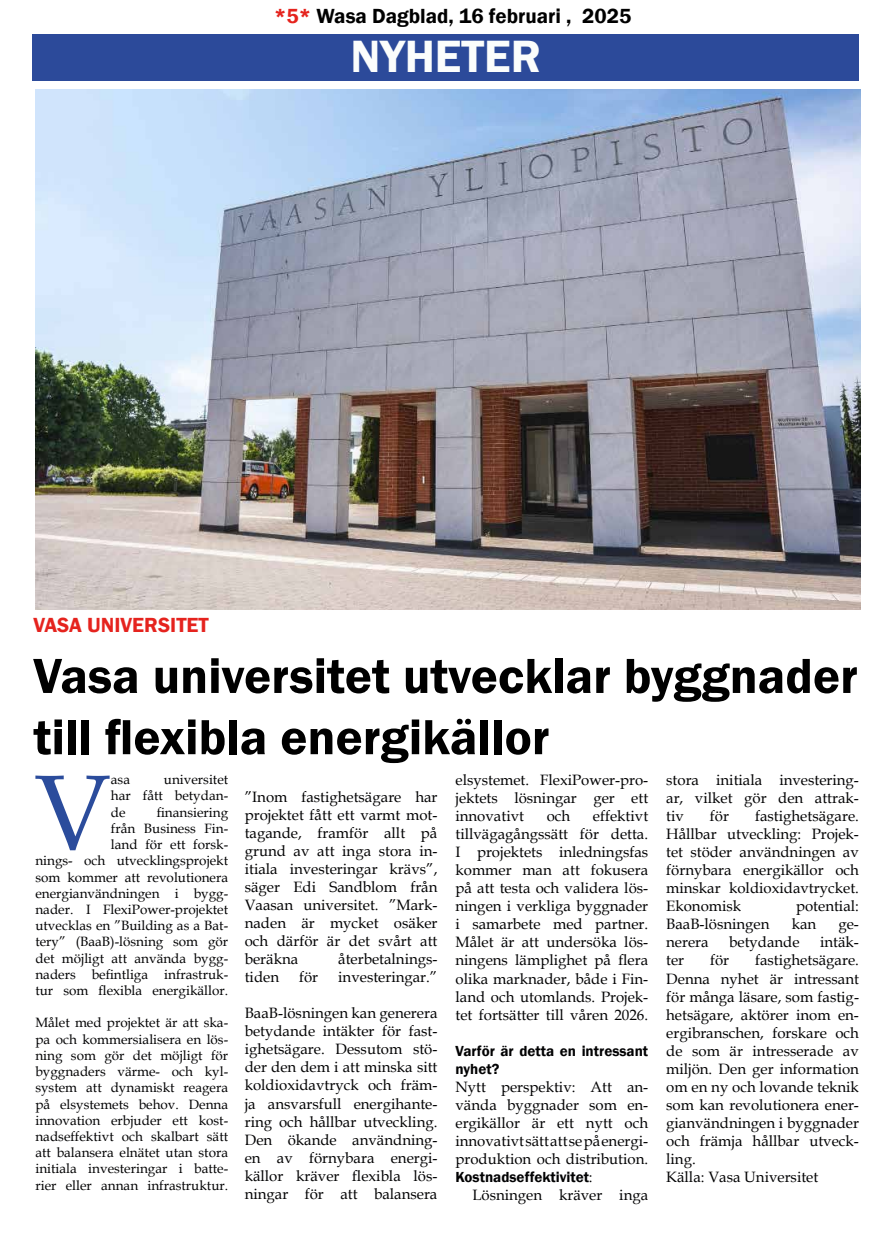
<style>
.page{position:relative;width:893px;height:1234px;background:#fff}
.page>*{position:absolute;margin:0;border:0;box-sizing:border-box;transform-origin:0 0}
.t1{font:106.35px "Book Antiqua";color:#2b4c9c}
.t2{font:600 51px/61.2px "Franklin Gothic";color:#000}
.t3{font:600 46.5px "Franklin Gothic";color:#fbfdfc}
.t4{font:600 21px "Franklin Gothic";color:#000}
.t5{font:600 21px "Franklin Gothic";color:#e5231e}
.t6{font:15px/18px "Book Antiqua";color:#020203;text-align:justify}
.t7{font:600 15px/18px "Franklin Gothic";color:#020203}
.t8{font:13.5px/16.2px "Book Antiqua";color:#020203;text-align:justify}
.s1{color:#e5231d}
.s2{font-family:"Book Antiqua";font-weight:400}
</style>
<div class="page">
<div style="left:33px;top:34px;width:826px;height:47px;background:#2c4a9a"></div>
<img style="left:35px;top:89px;width:826px;height:520px">
<h3 class="t4" style="left:274px;top:3px;width:359px"><span class="s1">*5*</span> Wasa Dagblad, 16 februari , 2025</h3>
<h3 class="t3" style="left:351px;top:28px;width:192px">NYHETER</h3>
<h3 class="t5" style="left:33px;top:611px;width:177px">VASA UNIVERSITET</h3>
<h2 class="t2" style="left:33px;top:645px;width:826px">Vasa universitet utvecklar byggnader till flexibla energikällor</h2>
<p class="t6" style="left:455px;top:770px;width:194px">elsystemet. FlexiPower-pro&shy;jektets lösningar ger ett innovativt</p>
<p class="t6" style="left:666px;top:770px;width:194px">stora initiala investering&shy;ar, vilket gör den attrak&shy;tiv</p>
<p class="t8" style="left:111px;top:771px;width:119px;text-indent:53px">universitet har fått betydan&shy;de</p>
<h1 class="t1" style="left:34px;top:738px;width:78px">V</h1>
<p class="t8" style="left:111px;top:771px;width:21px">asa</p>
<p class="t6" style="left:245px;top:787px;width:194px">”Inom fastighetsägare har projektet fått ett varmt mot&shy;tagande, framför allt på grund av att inga stora in&shy;itiala investeringar krävs”, säger Edi Sandblom från Vaasan universitet. ”Mark&shy;naden är mycket osäker och därför är det svårt att beräkna</p>
<p class="t8" style="left:35px;top:803px;width:194px;text-align:right">finansiering<br>från Business Fin-<br>land för ett forsk-<br>nings- och utvecklingsprojekt som kommer att revolutionera energianvändningen i bygg&shy;nader. I FlexiPower-projektet utvecklas en ”Building as a Bat&shy;tery” (BaaB)-lösning som gör det möjligt att använda bygg&shy;naders befintliga infrastruk&shy;tur som flexibla energikällor.</p>
<p class="t8" style="left:35px;top:1014px;width:194px">Målet med projektet är att ska&shy;pa och kommersialisera en lös&shy;ning som gör det möjligt för byggnaders värme- och kyl&shy;system att dynamiskt reagera på elsystemets behov. Denna innovation erbjuder ett kost&shy;nadseffektivt och skalbart sätt att balansera elnätet utan stora initiala investeringar i batte&shy;rier eller annan infrastruktur.</p>
<p class="t6" style="left:547px;top:806px;width:25px">och</p>
<p class="t6" style="left:666px;top:806px;width:194px;text-indent:89px">fastighetsägare.<br>Hållbar utveckling: Projek&shy;tet stöder användningen av förnybara energikällor och minskar koldioxidavtrycket.<br>Ekonomisk</p>
<p class="t6" style="left:455px;top:806px;width:194px;text-indent:137px">effektivt tillvägagångssätt för detta.<br>I projektets inledningsfas kommer man att fokusera på att testa och validera lös&shy;ningen i verkliga byggnader i samarbete med partner.<br>Målet är att undersöka lös&shy;ningens lämplighet på flera olika marknader, både i Fin&shy;land och utomlands. Projek&shy;tet fortsätter till våren 2026.</p>
<p class="t7" style="left:455px;top:1041px;width:194px">Varför är detta en intressant nyhet?</p>
<p class="t6" style="left:455px;top:1076px;width:194px">Nytt perspektiv: Att an&shy;vända byggnader som en&shy;ergikällor är ett nytt och innovativt sätt att se på energi&shy;produktion och distribution.</p>
<p class="t7" style="left:455px;top:1167px;width:139px">Kostnadseffektivitet<span class="s2">:</span></p>
<p class="t6" style="left:472px;top:1184px;width:177px">Lösningen kräver inga</p>
<p class="t6" style="left:710px;top:806px;width:21px">för</p>
<p class="t6" style="left:796px;top:896px;width:64px">potential:</p>
<p class="t6" style="left:666px;top:914px;width:105px">BaaB-lösningen</p>
<p class="t6" style="left:792px;top:914px;width:26px">kan</p>
<p class="t6" style="left:838px;top:914px;width:22px">ge-</p>
<p class="t6" style="left:666px;top:932px;width:44px">nerera</p>
<p class="t6" style="left:729px;top:932px;width:72px">betydande</p>
<p class="t6" style="left:820px;top:932px;width:40px">intäk-</p>
<p class="t6" style="left:666px;top:950px;width:19px">ter</p>
<p class="t6" style="left:710px;top:950px;width:21px">för</p>
<p class="t6" style="left:338px;top:949px;width:101px">återbetalnings-</p>
<p class="t6" style="left:666px;top:950px;width:194px;text-align:left;text-indent:89px">fastighetsägare.<br>Denna nyhet är intressant för många läsare, som fastig&shy;hetsägare, aktörer inom en&shy;ergibranschen, forskare och de som är intresserade av miljön. Den ger information om en ny och lovande teknik som kan revolutionera ener&shy;gianvändningen i byggnader och främja hållbar utveck&shy;ling.<br>Källa: Vasa Universitet</p>
<p class="t6" style="left:245px;top:967px;width:36px">tiden</p>
<p class="t6" style="left:299px;top:967px;width:21px">för</p>
<p class="t6" style="left:338px;top:967px;width:101px">investeringar.”</p>
<p class="t6" style="left:245px;top:1003px;width:194px">BaaB-lösningen kan generera betydande intäkter för fast&shy;ighetsägare. Dessutom stö&shy;der den dem i att minska sitt koldioxidavtryck och främ&shy;ja ansvarsfull energihante&shy;ring och hållbar utveckling.<br>Den ökande användning&shy;en av förnybara energi&shy;källor kräver flexibla lös&shy;ningar för att balansera</p>
</div>
